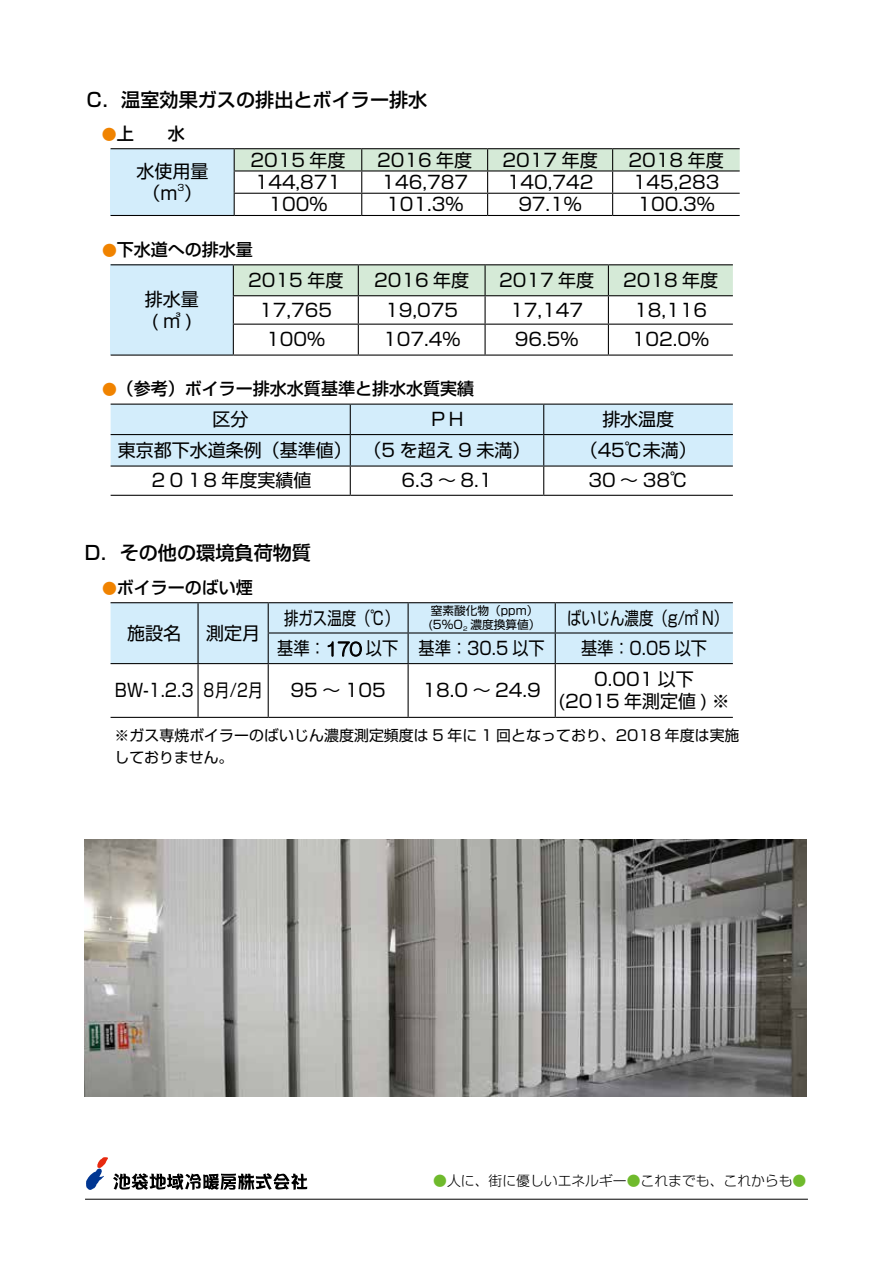
<style>
.page{position:relative;width:893px;height:1263px;background:#fff}
.page>*{position:absolute;margin:0;border:0;box-sizing:border-box;transform-origin:0 0}
.t1{font:500 19.2px "Shin Go Pro";color:#000}
.t2{font:18px/22.4px "Shin Go Pro";color:#000;text-align:center}
.t3{font:18px "Shin Go Pro";color:#000;scale:.9 1}
.t4{font:18px "Shin Go Pro";color:#000;scale:.8 1}
.t5{font:500 16.95px "Shin Go Pro";color:#000}
.t6{font:14.85px/22.4px "Shin Go Pro";letter-spacing:.005em;color:#000}
.t7{font:300 13.8px "Shin Go Pro";color:#000}
.t8{font:11.7px/13.8px "Shin Go Pro";color:#000}
.t9{font:9px "Shin Go Pro";color:#000}
.s1{font-weight:400;font-size:14.85px;color:#f08300}
.s2{font-family:"HG Maru Gothic MPRO"}
.s3{color:#6fba2c}
</style>
<div class="page">
<svg style="left:86px;top:1157px;width:221px;height:33px"></svg>
<hr style="left:85px;top:1199px;width:723px;height:1px;background:#000">
<div style="left:111px;top:265px;width:122px;height:90px;background:#d3edfb"></div>
<hr style="left:111px;top:264px;width:122px;height:1px;background:#000">
<hr style="left:111px;top:355px;width:122px;height:1px;background:#000">
<hr style="left:233px;top:264px;width:125px;height:1px;background:#000">
<hr style="left:358px;top:264px;width:127px;height:1px;background:#000">
<hr style="left:485px;top:264px;width:123px;height:1px;background:#000">
<hr style="left:608px;top:264px;width:125px;height:1px;background:#000">
<svg style="left:233px;top:265px;width:500px;height:59px"></svg>
<hr style="left:233px;top:324px;width:125px;height:1px;background:#000">
<hr style="left:233px;top:325px;width:1px;height:30px;background:#000">
<hr style="left:358px;top:324px;width:127px;height:1px;background:#000">
<hr style="left:358px;top:325px;width:1px;height:30px;background:#000">
<hr style="left:485px;top:324px;width:123px;height:1px;background:#000">
<hr style="left:485px;top:325px;width:1px;height:30px;background:#000">
<hr style="left:608px;top:324px;width:125px;height:1px;background:#000">
<hr style="left:608px;top:325px;width:1px;height:30px;background:#000">
<hr style="left:233px;top:355px;width:125px;height:1px;background:#000">
<hr style="left:358px;top:355px;width:127px;height:1px;background:#000">
<hr style="left:485px;top:355px;width:123px;height:1px;background:#000">
<hr style="left:608px;top:355px;width:125px;height:1px;background:#000">
<svg style="left:111px;top:404px;width:622px;height:91px"></svg>
<hr style="left:111px;top:495px;width:239px;height:1px;background:#000">
<hr style="left:350px;top:495px;width:194px;height:1px;background:#000">
<hr style="left:544px;top:495px;width:189px;height:1px;background:#000">
<hr style="left:111px;top:602px;width:87px;height:1px;background:#000">
<hr style="left:198px;top:602px;width:70px;height:1px;background:#000">
<hr style="left:268px;top:602px;width:140px;height:1px;background:#000">
<hr style="left:408px;top:602px;width:147px;height:1px;background:#000">
<hr style="left:555px;top:602px;width:178px;height:1px;background:#000">
<div style="left:111px;top:603px;width:622px;height:60px;background:#d3edfb"></div>
<hr style="left:198px;top:633px;width:1px;height:30px;background:#000">
<hr style="left:268px;top:632px;width:140px;height:1px;background:#000">
<hr style="left:268px;top:633px;width:1px;height:30px;background:#000">
<hr style="left:408px;top:632px;width:147px;height:1px;background:#000">
<hr style="left:408px;top:633px;width:1px;height:30px;background:#000">
<hr style="left:555px;top:632px;width:178px;height:1px;background:#000">
<hr style="left:555px;top:633px;width:1px;height:30px;background:#000">
<hr style="left:111px;top:663px;width:87px;height:1px;background:#000">
<hr style="left:198px;top:663px;width:70px;height:1px;background:#000">
<hr style="left:198px;top:664px;width:1px;height:53px;background:#000">
<hr style="left:268px;top:663px;width:140px;height:1px;background:#000">
<hr style="left:268px;top:664px;width:1px;height:53px;background:#000">
<hr style="left:408px;top:663px;width:147px;height:1px;background:#000">
<hr style="left:408px;top:664px;width:1px;height:53px;background:#000">
<hr style="left:555px;top:663px;width:178px;height:1px;background:#000">
<hr style="left:555px;top:664px;width:1px;height:53px;background:#000">
<hr style="left:111px;top:717px;width:87px;height:1px;background:#000">
<hr style="left:198px;top:717px;width:70px;height:1px;background:#000">
<hr style="left:268px;top:717px;width:140px;height:1px;background:#000">
<hr style="left:408px;top:717px;width:147px;height:1px;background:#000">
<hr style="left:555px;top:717px;width:178px;height:1px;background:#000">
<img style="left:85px;top:840px;width:721px;height:256px">
<div style="left:111px;top:149px;width:123px;height:66px;background:#d3edfb"></div>
<hr style="left:111px;top:148px;width:123px;height:1px;background:#000">
<hr style="left:234px;top:148px;width:128px;height:1px;background:#000">
<hr style="left:362px;top:148px;width:126px;height:1px;background:#000">
<hr style="left:488px;top:148px;width:125px;height:1px;background:#000">
<hr style="left:613px;top:148px;width:127px;height:1px;background:#000">
<svg style="left:234px;top:149px;width:506px;height:66px"></svg>
<hr style="left:111px;top:215px;width:123px;height:1px;background:#000">
<hr style="left:234px;top:215px;width:128px;height:1px;background:#000">
<hr style="left:362px;top:215px;width:126px;height:1px;background:#000">
<hr style="left:488px;top:215px;width:125px;height:1px;background:#000">
<hr style="left:613px;top:215px;width:127px;height:1px;background:#000">
<p class="t1" style="left:87px;top:84px;width:342px">C．温室効果ガスの排出とボイラー排水</p>
<p class="t5" style="left:102px;top:119px;width:84px"><span class="s1">●</span>上　　水</p>
<p class="t2" style="left:136px;top:158px;width:73px">水使用量（m ）</p>
<p class="t9" style="left:177px;top:180px;width:8px">3</p>
<p class="t2" style="left:250px;top:147px;width:97px">2015 年度</p>
<p class="t2" style="left:377px;top:147px;width:97px">2016 年度</p>
<p class="t2" style="left:503px;top:147px;width:97px">2017 年度</p>
<p class="t2" style="left:629px;top:147px;width:97px">2018 年度</p>
<p class="t2" style="left:255px;top:169px;width:88px">144,871</p>
<p class="t2" style="left:381px;top:169px;width:88px">146,787</p>
<p class="t2" style="left:507px;top:169px;width:88px">140,742</p>
<p class="t2" style="left:633px;top:169px;width:88px">145,283</p>
<p class="t2" style="left:268px;top:191px;width:60px">100%</p>
<p class="t2" style="left:386px;top:191px;width:79px">101.3%</p>
<p class="t2" style="left:518px;top:191px;width:65px">97.1%</p>
<p class="t2" style="left:637px;top:191px;width:79px">100.3%</p>
<p class="t5" style="left:102px;top:236px;width:152px"><span class="s1">●</span>下水道への排水量</p>
<p class="t2" style="left:145px;top:285px;width:55px">排水量(㎥)</p>
<p class="t2" style="left:248px;top:267px;width:97px">2015 年度</p>
<p class="t2" style="left:374px;top:267px;width:97px">2016 年度</p>
<p class="t2" style="left:499px;top:267px;width:97px">2017 年度</p>
<p class="t2" style="left:623px;top:267px;width:97px">2018 年度</p>
<p class="t2" style="left:259px;top:297px;width:74px">17,765</p>
<p class="t2" style="left:385px;top:297px;width:74px">19,075</p>
<p class="t2" style="left:510px;top:297px;width:74px">17,147</p>
<p class="t2" style="left:634px;top:297px;width:74px">18,116</p>
<p class="t2" style="left:266px;top:326px;width:60px">100%</p>
<p class="t2" style="left:383px;top:326px;width:79px">107.4%</p>
<p class="t2" style="left:515px;top:326px;width:65px">96.5%</p>
<p class="t2" style="left:632px;top:326px;width:79px">102.0%</p>
<p class="t5" style="left:102px;top:375px;width:374px"><span class="s1">●</span>（参考）ボイラー排水水質基準と排水水質実績</p>
<p class="t2" style="left:212px;top:406px;width:37px">区分</p>
<p class="t2" style="left:429px;top:406px;width:37px">ＰＨ</p>
<p class="t2" style="left:602px;top:406px;width:73px">排水温度</p>
<p class="t2" style="left:118px;top:437px;width:414px">東京都下水道条例（基準値） （5 を超え 9 未満）</p>
<p class="t2" style="left:580px;top:437px;width:119px">（45℃未満）</p>
<p class="t2" style="left:149px;top:467px;width:164px">２０１8 年度実績値</p>
<p class="t2" style="left:402px;top:467px;width:92px">6.3 ～ 8.1</p>
<p class="t2" style="left:588px;top:467px;width:101px">30 ～ 38℃</p>
<p class="t1" style="left:85px;top:537px;width:228px">D．その他の環境負荷物質</p>
<p class="t5" style="left:102px;top:574px;width:152px"><span class="s1">●</span>ボイラーのばい煙</p>
<p class="t2" style="left:127px;top:620px;width:55px">施設名</p>
<p class="t2" style="left:206px;top:620px;width:55px">測定月</p>
<p class="t4" style="left:284px;top:603px;width:145px">排ガス温度（℃）</p>
<p class="t8" style="left:429px;top:603px;width:113px">窒素酸化物（ppm）(5%O<sub>2</sub> 濃度換算値）</p>
<p class="t4" style="left:567px;top:603px;width:203px">ばいじん濃度（g/㎥ N）</p>
<p class="t3" style="left:277px;top:633px;width:299px">基準：<span class="s2">170</span> 以下 基準：30.5 以下</p>
<p class="t3" style="left:581px;top:633px;width:142px">基準：0.05 以下</p>
<p class="t3" style="left:115px;top:676px;width:166px">BW-1.2.3 8月/2月</p>
<p class="t2" style="left:290px;top:677px;width:97px">95 ～ 105</p>
<p class="t2" style="left:423px;top:677px;width:120px">18.0 ～ 24.9</p>
<p class="t2" style="left:558px;top:666px;width:173px">0.001 以下<br>(2015 年測定値 ) ※</p>
<p class="t6" style="left:114px;top:722px;width:626px">※ガス専焼ボイラーのばいじん濃度測定頻度は 5 年に 1 回となっており、2018 年度は実施しておりません。</p>
<p class="t7" style="left:433px;top:1170px;width:375px"><span class="s3">●</span>人に、街に優しいエネルギー<span class="s3">●</span>これまでも、これからも<span class="s3">●</span></p>
</div>
